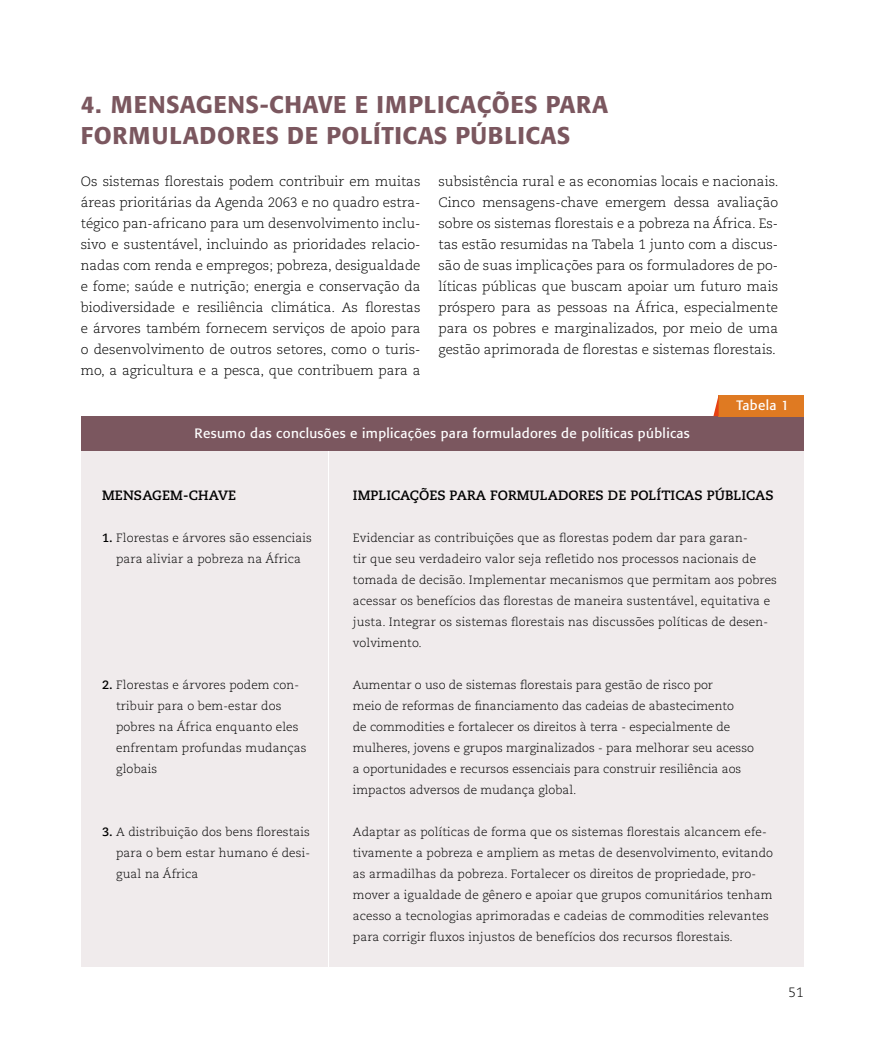
<style>
.page{position:relative;width:893px;height:1063px;background:#fff}
.page>*{position:absolute;margin:0;border:0;box-sizing:border-box;transform-origin:0 0}
.t1{font:500 24px/31.5px "Formata";letter-spacing:.025em;color:#7b575f}
.t2{font:300 13.5px/21px "Caecilia LT Std";color:#000;text-align:justify}
.t3{font:13.5px "Formata";letter-spacing:.025em;color:#fff}
.t4{font:700 13.5px "Caecilia LT Std";color:#000}
.t5{font:300 12px/21px "Caecilia LT Std";letter-spacing:.01em;color:#000}
.s1{font-weight:700}
</style>
<div class="page">
<div style="left:81px;top:451px;width:246px;height:516px;background:#f0ebec"></div>
<div style="left:330px;top:451px;width:474px;height:516px;background:#f0ebec"></div>
<div style="left:81px;top:417px;width:723px;height:34px;background:#7b575f"></div>
<div style="left:719px;top:395px;width:85px;height:21px;background:#df7a22"></div>
<svg style="left:713px;top:395px;width:6px;height:21px"></svg>
<h1 class="t1" style="left:81px;top:88px;width:529px">4. MENSAGENS-CHAVE E IMPLICAÇÕES PARA<br>FORMULADORES DE POLÍTICAS PÚBLICAS</h1>
<p class="t2" style="left:81px;top:171px;width:341px">Os sistemas florestais podem contribuir em muitas áreas prioritárias da Agenda 2063 e no quadro estra&shy;tégico pan-africano para um desenvolvimento inclu&shy;sivo e sustentável, incluindo as prioridades relacio&shy;nadas com renda e empregos; pobreza, desigualdade e fome; saúde e nutrição; energia e conservação da biodiversidade e resiliência climática. As florestas e árvores também fornecem serviços de apoio para o desenvolvimento de outros setores, como o turis&shy;mo, a agricultura e a pesca, que contribuem para a</p>
<p class="t2" style="left:438px;top:171px;width:342px">subsistência rural e as economias locais e nacionais.<br>Cinco mensagens-chave emergem dessa avaliação sobre os sistemas florestais e a pobreza na África. Es&shy;tas estão resumidas na Tabela 1 junto com a discus&shy;são de suas implicações para os formuladores de po&shy;líticas públicas que buscam apoiar um futuro mais próspero para as pessoas na África, especialmente para os pobres e marginalizados, por meio de uma gestão aprimorada de florestas e sistemas florestais.</p>
<p class="t3" style="left:195px;top:425px;width:497px">Resumo das conclusões e implicações para formuladores de políticas públicas</p>
<p class="t3" style="left:736px;top:397px;width:54px">Tabela 1</p>
<p class="t4" style="left:102px;top:487px;width:136px">MENSAGEM-CHAVE</p>
<p class="t5" style="left:102px;top:528px;width:212px;text-align:center"><span class="s1">1.</span> Florestas e árvores são essenciais para aliviar a pobreza na África</p>
<p class="t5" style="left:116px;top:675px;width:192px;text-indent:-14px"><span class="s1">2.</span> Florestas e árvores podem con&shy;tribuir para o bem-estar dos pobres na África enquanto eles enfrentam profundas mudanças globais</p>
<p class="t5" style="left:116px;top:822px;width:195px;text-align:justify;text-indent:-14px"><span class="s1">3.</span> A distribuição dos bens florestais para o bem estar humano é desi&shy;gual na África</p>
<p class="t4" style="left:353px;top:487px;width:422px">IMPLICAÇÕES PARA FORMULADORES DE POLÍTICAS PÚBLICAS</p>
<p class="t5" style="left:353px;top:528px;width:426px">Evidenciar as contribuições que as florestas podem dar para garan-<br>tir que seu verdadeiro valor seja refletido nos processos nacionais de tomada de decisão. Implementar mecanismos que permitam aos pobres acessar os benefícios das florestas de maneira sustentável, equitativa e justa. Integrar os sistemas florestais nas discussões políticas de desen&shy;volvimento.</p>
<p class="t5" style="left:353px;top:675px;width:403px">Aumentar o uso de sistemas florestais para gestão de risco por<br>meio de reformas de financiamento das cadeias de abastecimento<br>de commodities e fortalecer os direitos à terra - especialmente de mulheres, jovens e grupos marginalizados - para melhorar seu acesso a oportunidades e recursos essenciais para construir resiliência aos impactos adversos de mudança global.</p>
<p class="t5" style="left:353px;top:822px;width:422px">Adaptar as políticas de forma que os sistemas florestais alcancem efe&shy;tivamente a pobreza e ampliem as metas de desenvolvimento, evitando as armadilhas da pobreza. Fortalecer os direitos de propriedade, pro&shy;mover a igualdade de gênero e apoiar que grupos comunitários tenham acesso a tecnologias aprimoradas e cadeias de commodities relevantes para corrigir fluxos injustos de benefícios dos recursos florestais.</p>
<p class="t2" style="left:788px;top:982px;width:17px">51</p>
</div>
